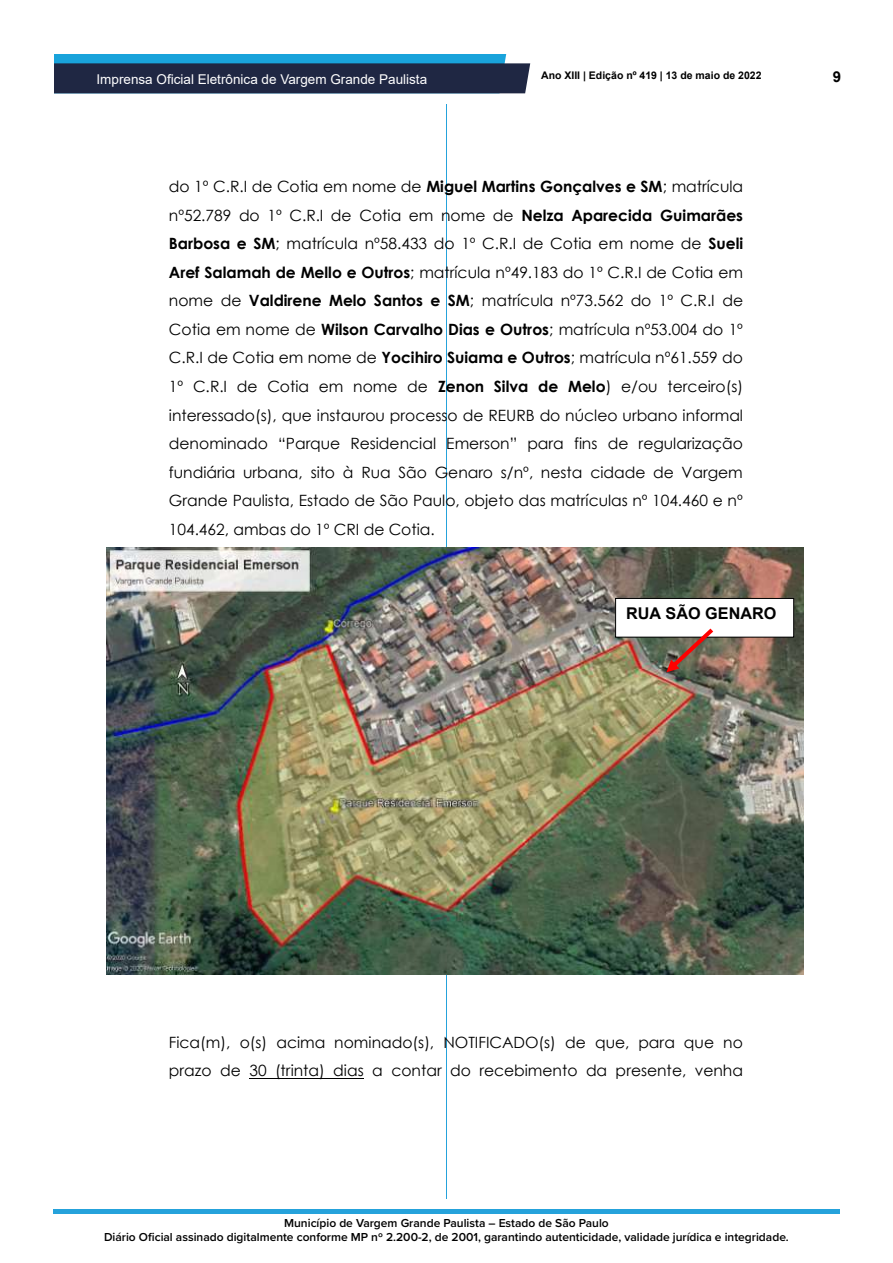
<style>
.page{position:relative;width:893px;height:1263px;background:#fff}
.page>*{position:absolute;margin:0;border:0;box-sizing:border-box;transform-origin:0 0}
.t1{font:700 16.2px "Arial";color:#000}
.t2{font:15.6px/28.5px "Century Gothic";color:#000;text-align:justify}
.t3{font:700 15px "Arial";color:#000}
.t4{font:13.5px "Arial";color:#fff}
.t5{font:600 12px/14.4px "Proxima Nova";color:#000;text-align:center}
.t6{font:700 10.5px "Arial";color:#000}
.s1{font-weight:700}
</style>
<div class="page">
<hr style="left:53px;top:1209px;width:787px;height:4px;background:#25a2db">
<svg style="left:54px;top:54px;width:476px;height:39px;background:#204668"></svg>
<hr style="left:446px;top:104px;width:1px;height:1094px;background:#25a2db">
<hr style="left:249px;top:1078px;width:115px;height:1px;background:#000">
<img style="left:107px;top:548px;width:697px;height:427px">
<div style="left:616px;top:598px;width:178px;height:39px;background:#fff"></div>
<div style="left:615px;top:598px;width:179px;height:40px;border:1px solid #000"></div>
<svg style="left:666px;top:628px;width:47px;height:44px"></svg>
<p class="t4" style="left:97px;top:69px;width:332px">Imprensa Oficial Eletrônica de Vargem Grande Paulista</p>
<p class="t6" style="left:541px;top:67px;width:222px">Ano XIII | Edição nº 419 | 13 de maio de 2022</p>
<p class="t3" style="left:833px;top:66px;width:10px">9</p>
<p class="t2" style="left:169px;top:172px;width:576px">do 1º C.R.I de Cotia em nome de <span class="s1">Miguel Martins Gonçalves e SM</span>; matrícula nº52.789 do 1º C.R.I de Cotia em nome de <span class="s1">Nelza Aparecida Guimarães Barbosa e SM</span>; matrícula nº58.433 do 1º C.R.I de Cotia em nome de <span class="s1">Sueli Aref Salamah de Mello e Outros</span>; matrícula nº49.183 do 1º C.R.I de Cotia em nome de <span class="s1">Valdirene Melo Santos e SM</span>; matrícula nº73.562 do 1º C.R.I de Cotia em nome de <span class="s1">Wilson Carvalho Dias e Outros</span>; matrícula nº53.004 do 1º C.R.I de Cotia em nome de <span class="s1">Yocihiro Suiama e Outros</span>; matrícula nº61.559 do 1º C.R.I de Cotia em nome de <span class="s1">Zenon Silva de Melo</span>) e/ou terceiro(s) interessado(s), que instaurou processo de REURB do núcleo urbano informal denominado “Parque Residencial Emerson” para fins de regularização fundiária urbana, sito à Rua São Genaro s/nº, nesta cidade de Vargem Grande Paulista, Estado de São Paulo, objeto das matrículas nº 104.460 e nº 104.462, ambas do 1º CRI de Cotia.</p>
<p class="t1" style="left:626px;top:602px;width:152px">RUA SÃO GENARO</p>
<p class="t2" style="left:169px;top:1027px;width:576px">Fica(m), o(s) acima nominado(s), NOTIFICADO(s) de que, para que no prazo de 30 (trinta) dias a contar do recebimento da presente, venha</p>
<p class="t5" style="left:104px;top:1215px;width:686px">Município de Vargem Grande Paulista – Estado de São Paulo<br>Diário Oficial assinado digitalmente conforme MP nº 2.200-2, de 2001, garantindo autenticidade, validade jurídica e integridade.</p>
</div>
